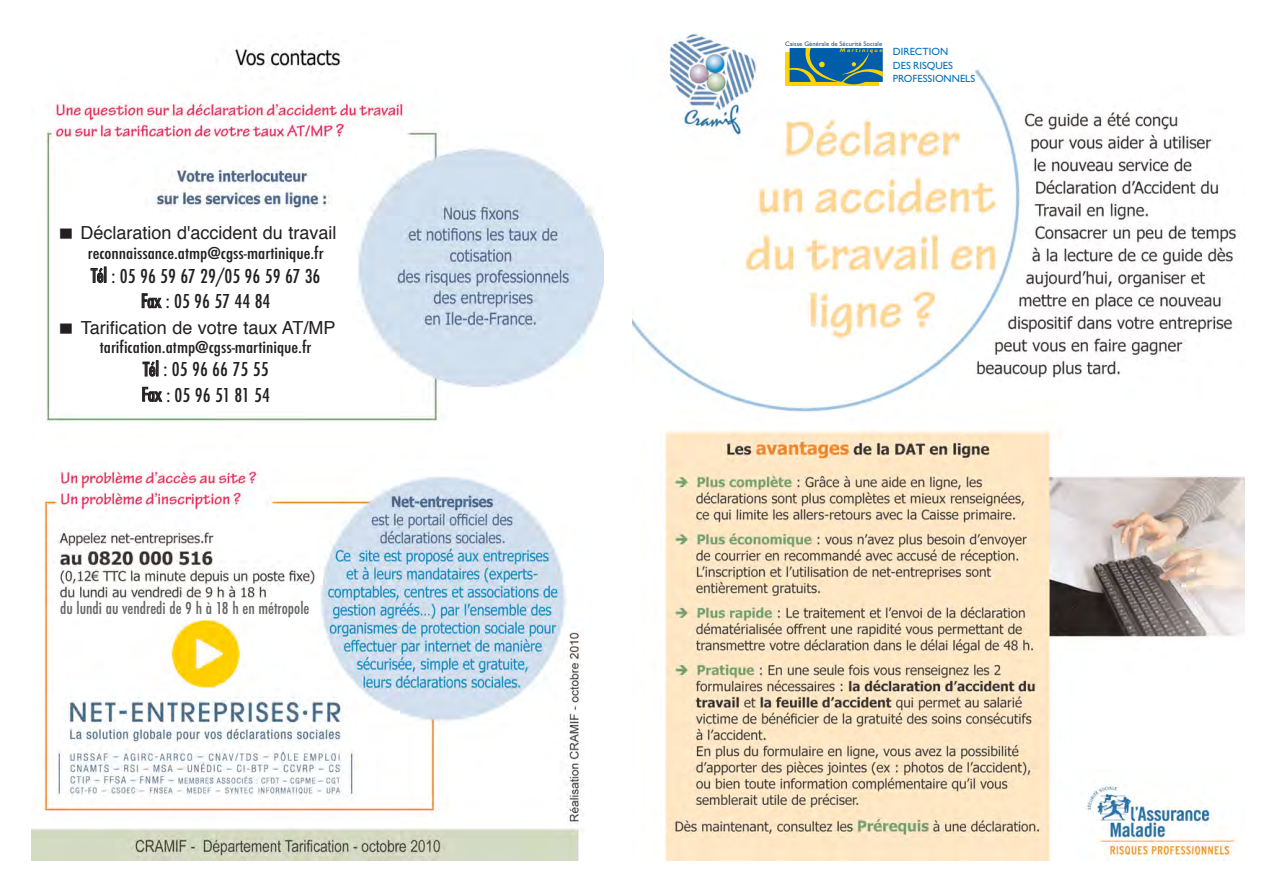
<style>
.page{position:relative;width:1263px;height:893px;background:#fff}
.page>*{position:absolute;margin:0;border:0;box-sizing:border-box;transform-origin:0 0}
.t1{font:500 condensed 21px/25.2px "Futura T";color:#231f20;text-align:center}
.t2{font:500 condensed 18px "Futura T";color:#231f20;scale:1.14 1}
.t3{font:18px "Helvetica";color:#231f20}
.t4{font:500 condensed 18px "Futura T";color:#636466}
.t5{font:10.5px/13.6px "Gill Sans";color:#0071bc}
.t6{font:6.6px "Gill Sans";letter-spacing:.01em;color:#005daa}
.t7{font:italic 700 5.55px "Gill Sans";letter-spacing:.24em;color:#ffd200;scale:1.09 1}
</style>
<div class="page">
<img style="left:633px;top:34px;width:612px;height:827px">
<img style="left:32px;top:45px;width:571px;height:816px">
<div style="left:60px;top:602px;width:249px;height:18px;background:#fff"></div>
<div style="left:56px;top:213px;width:300px;height:192px;background:#fff"></div>
<div style="left:785px;top:52px;width:94px;height:34px;background:#ffd200"></div>
<svg style="left:787px;top:48px;width:96px;height:38px"></svg>
<div style="left:356px;top:307px;width:6px;height:12px;background:#fff"></div>
<p class="t3" style="left:80px;top:225px;width:257px">Déclaration d'accident du travail</p>
<p class="t2" style="left:88px;top:245px;width:208px">reconnaissance.atmp@cgss-martinique.fr</p>
<p class="t1" style="left:91px;top:265px;width:231px">Tél : 05 96 59 67 29/05 96 59 67 36<br>Fax : 05 96 57 44 84</p>
<p class="t3" style="left:81px;top:320px;width:256px">Tarification de votre taux AT/MP</p>
<p class="t2" style="left:100px;top:339px;width:187px">tarification.atmp@cgss-martinique.fr</p>
<p class="t1" style="left:142px;top:358px;width:130px;text-align:left">Tél : 05 96 66 75 55<br>Fax : 05 96 51 81 54</p>
<p class="t4" style="left:60px;top:600px;width:251px">du lundi au vendredi de 9 h à 18 h en métropole</p>
<p class="t6" style="left:785px;top:40px;width:99px">Caisse Générale de Sécurité Sociale</p>
<p class="t7" style="left:840px;top:47px;width:40px">Martinique</p>
<p class="t5" style="left:893px;top:45px;width:84px">DIRECTION<br>DES RISQUES<br>PROFESSIONNELS</p>
</div>
